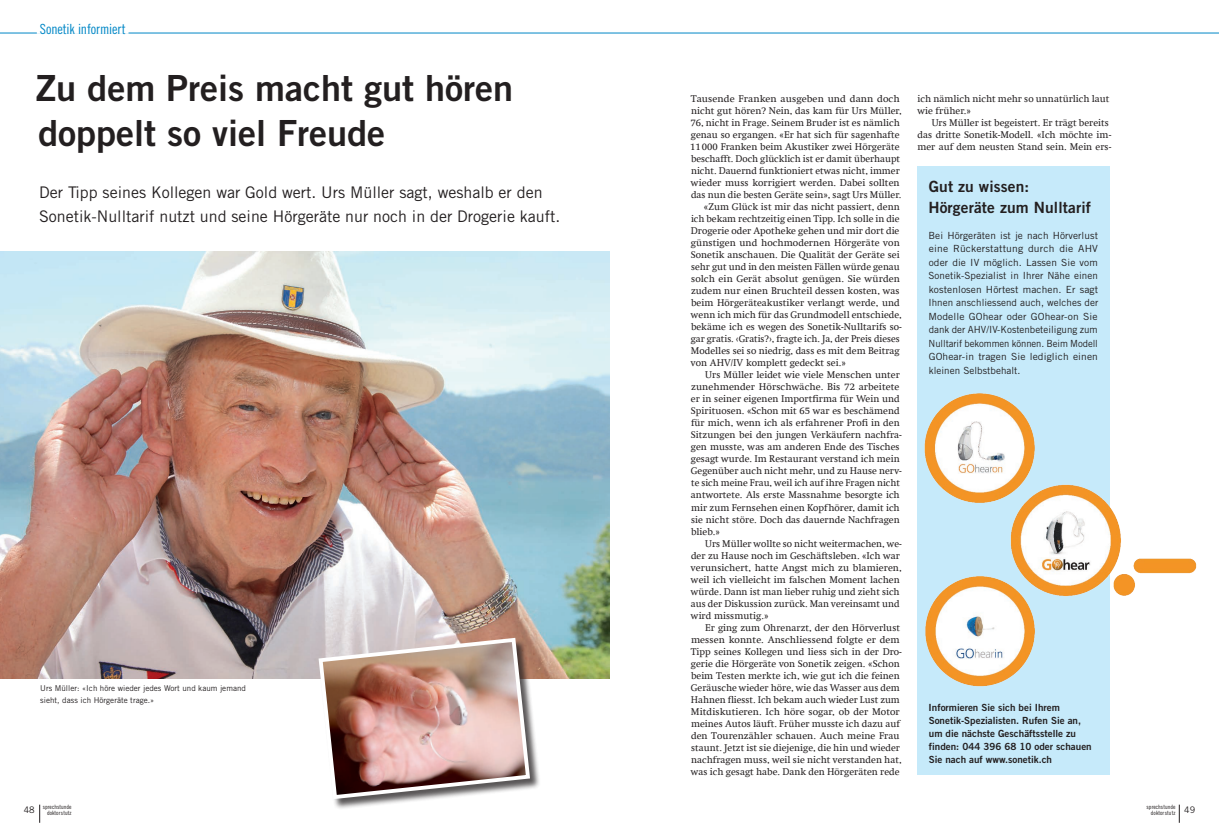
<style>
.page{position:relative;width:1219px;height:837px;background:#fff}
.page>*{position:absolute;margin:0;border:0;box-sizing:border-box;transform-origin:0 0}
.t1{font:36px/44.5px "Trade Gothic LT Std Bd 2";color:#231f20}
.t2{font:16px/24px "Trade Gothic LT Std";color:#231f20}
.t3{font:15.5px/21px "Trade Gothic LT Std Bd 2";letter-spacing:.01em;color:#231f20}
.t4{font:14px "Trade Gothic LT Std Cn 18";letter-spacing:-.005em;color:#0087c6}
.t5{font:9.9px/12px "Swift Com";color:#231f20}
.t6{font:9.9px/13.5px "Trade Gothic LT Std";letter-spacing:.01em;color:#231f20;text-align:justify}
.t7{font:9.9px/13px "Trade Gothic LT Std Bd 2";color:#231f20}
.t8{font:9.9px "Swift Com";color:#231f20;scale:1.04 1}
.t9{font:9px "Trade Gothic LT Std";color:#231f20}
.t10{font:8px/12px "Trade Gothic LT Std";letter-spacing:.005em;color:#231f20}
.t11{font:6px/6px "Trade Gothic LT Std Cn 18";letter-spacing:.005em;color:#231f20;text-align:right}
</style>
<div class="page">
<svg style="left:1179px;top:804px;width:1px;height:18px"></svg>
<svg style="left:40px;top:804px;width:1px;height:18px"></svg>
<img style="left:0;top:252px;width:609px;height:426px">
<hr style="left:0;top:32px;width:1219px;height:1px;background:#0087c6">
<svg style="left:37px;top:32px;width:92px;height:2px"></svg>
<div style="left:319px;top:638px;width:222px;height:171px;background:#231f20;opacity:.75"></div>
<img style="left:316px;top:635px;width:216px;height:165px">
<div style="left:917px;top:166px;width:192px;height:608px;background:#c6eafa"></div>
<img style="left:1010px;top:484px;width:186px;height:123px">
<img style="left:924px;top:393px;width:123px;height:120px">
<img style="left:925px;top:566px;width:122px;height:120px">
<h3 class="t4" style="left:40px;top:20px;width:88px">Sonetik informiert</h3>
<h1 class="t1" style="left:36px;top:66px;width:478px">Zu dem Preis macht gut hören doppelt so viel Freude</h1>
<h2 class="t2" style="left:39px;top:180px;width:523px">Der Tipp seines Kollegen war Gold wert. Urs Müller sagt, weshalb er den<br>Sonetik-Nulltarif nutzt und seine Hörgeräte nur noch in der Drogerie kauft.</h2>
<p class="t10" style="left:40px;top:681px;width:207px">Urs Müller: «Ich höre wieder jedes Wort und kaum jemand sieht, dass ich Hörgeräte trage.»</p>
<p class="t8" style="left:691px;top:93px;width:202px">Tausende Franken ausgeben und dann doch</p>
<p class="t5" style="left:691px;top:105px;width:212px">nicht gut hören? Nein, das kam für Urs Müller,</p>
<p class="t5" style="left:690px;top:117px;width:211px">76, nicht in Frage. Seinem Bruder ist es nämlich</p>
<p class="t5" style="left:691px;top:129px;width:210px">genau so ergangen. «Er hat sich für sagenhafte</p>
<p class="t5" style="left:690px;top:141px;width:211px">11000 Franken beim Akustiker zwei Hörgeräte</p>
<p class="t5" style="left:691px;top:153px;width:211px">beschafft. Doch glücklich ist er damit überhaupt</p>
<p class="t5" style="left:691px;top:165px;width:210px">nicht. Dauernd funktioniert etwas nicht, immer</p>
<p class="t5" style="left:691px;top:177px;width:210px">wieder muss korrigiert werden. Dabei sollten</p>
<p class="t5" style="left:691px;top:189px;width:212px">das nun die besten Geräte sein», sagt Urs Müller.</p>
<p class="t5" style="left:704px;top:201px;width:197px">«Zum Glück ist mir das nicht passiert, denn</p>
<p class="t5" style="left:691px;top:213px;width:210px">ich bekam rechtzeitig einen Tipp. Ich solle in die</p>
<p class="t5" style="left:691px;top:225px;width:210px">Drogerie oder Apotheke gehen und mir dort die</p>
<p class="t5" style="left:691px;top:237px;width:210px">günstigen und hochmodernen Hörgeräte von</p>
<p class="t5" style="left:691px;top:249px;width:210px">Sonetik anschauen. Die Qualität der Geräte sei</p>
<p class="t5" style="left:691px;top:261px;width:210px">sehr gut und in den meisten Fällen würde genau</p>
<p class="t5" style="left:691px;top:273px;width:210px">solch ein Gerät absolut genügen. Sie würden</p>
<p class="t5" style="left:691px;top:285px;width:210px">zudem nur einen Bruchteil dessen kosten, was</p>
<p class="t5" style="left:691px;top:297px;width:210px">beim Hörgeräteakustiker verlangt werde, und</p>
<p class="t5" style="left:691px;top:309px;width:212px">wenn ich mich für das Grundmodell entschiede,</p>
<p class="t5" style="left:691px;top:321px;width:212px">bekäme ich es wegen des Sonetik-Nulltarifs so-</p>
<p class="t5" style="left:691px;top:333px;width:210px">gar gratis. ‹Gratis?›, fragte ich. Ja, der Preis dieses</p>
<p class="t5" style="left:691px;top:345px;width:210px">Modelles sei so niedrig, dass es mit dem Beitrag</p>
<p class="t5" style="left:691px;top:357px;width:156px">von AHV/IV komplett gedeckt sei.»</p>
<p class="t5" style="left:705px;top:369px;width:196px">Urs Müller leidet wie viele Menschen unter</p>
<p class="t5" style="left:691px;top:381px;width:210px">zunehmender Hörschwäche. Bis 72 arbeitete</p>
<p class="t5" style="left:691px;top:393px;width:210px">er in seiner eigenen Importfirma für Wein und</p>
<p class="t5" style="left:691px;top:405px;width:210px">Spirituosen. «Schon mit 65 war es beschämend</p>
<p class="t5" style="left:691px;top:417px;width:210px">für mich, wenn ich als erfahrener Profi in den</p>
<p class="t5" style="left:691px;top:429px;width:212px">Sitzungen bei den jungen Verkäufern nachfra-</p>
<p class="t5" style="left:691px;top:441px;width:210px">gen musste, was am anderen Ende des Tisches</p>
<p class="t5" style="left:691px;top:453px;width:210px">gesagt wurde. Im Restaurant verstand ich mein</p>
<p class="t5" style="left:691px;top:465px;width:212px">Gegenüber auch nicht mehr, und zu Hause nerv-</p>
<p class="t5" style="left:691px;top:477px;width:210px">te sich meine Frau, weil ich auf ihre Fragen nicht</p>
<p class="t5" style="left:691px;top:489px;width:210px">antwortete. Als erste Massnahme besorgte ich</p>
<p class="t5" style="left:691px;top:501px;width:210px">mir zum Fernsehen einen Kopfhörer, damit ich</p>
<p class="t5" style="left:691px;top:513px;width:210px">sie nicht störe. Doch das dauernde Nachfragen</p>
<p class="t5" style="left:691px;top:525px;width:30px">blieb.»</p>
<p class="t5" style="left:705px;top:537px;width:198px">Urs Müller wollte so nicht weitermachen, we-</p>
<p class="t5" style="left:691px;top:549px;width:210px">der zu Hause noch im Geschäftsleben. «Ich war</p>
<p class="t5" style="left:691px;top:561px;width:212px">verunsichert, hatte Angst mich zu blamieren,</p>
<p class="t5" style="left:691px;top:573px;width:210px">weil ich vielleicht im falschen Moment lachen</p>
<p class="t5" style="left:691px;top:585px;width:210px">würde. Dann ist man lieber ruhig und zieht sich</p>
<p class="t5" style="left:691px;top:597px;width:210px">aus der Diskussion zurück. Man vereinsamt und</p>
<p class="t5" style="left:691px;top:609px;width:79px">wird missmutig.»</p>
<p class="t5" style="left:705px;top:621px;width:196px">Er ging zum Ohrenarzt, der den Hörverlust</p>
<p class="t5" style="left:691px;top:633px;width:210px">messen konnte. Anschliessend folgte er dem</p>
<p class="t5" style="left:691px;top:645px;width:213px">Tipp seines Kollegen und liess sich in der Dro-</p>
<p class="t5" style="left:691px;top:657px;width:210px">gerie die Hörgeräte von Sonetik zeigen. «Schon</p>
<p class="t5" style="left:691px;top:669px;width:210px">beim Testen merkte ich, wie gut ich die feinen</p>
<p class="t5" style="left:691px;top:681px;width:210px">Geräusche wieder höre, wie das Wasser aus dem</p>
<p class="t5" style="left:691px;top:693px;width:210px">Hahnen fliesst. Ich bekam auch wieder Lust zum</p>
<p class="t5" style="left:691px;top:705px;width:210px">Mitdiskutieren. Ich höre sogar, ob der Motor</p>
<p class="t5" style="left:691px;top:717px;width:211px">meines Autos läuft. Früher musste ich dazu auf</p>
<p class="t5" style="left:691px;top:729px;width:210px">den Tourenzähler schauen. Auch meine Frau</p>
<p class="t5" style="left:691px;top:741px;width:210px">staunt. Jetzt ist sie diejenige, die hin und wieder</p>
<p class="t5" style="left:691px;top:753px;width:212px">nachfragen muss, weil sie nicht verstanden hat,</p>
<p class="t5" style="left:691px;top:765px;width:210px">was ich gesagt habe. Dank den Hörgeräten rede</p>
<p class="t5" style="left:917px;top:93px;width:194px">ich nämlich nicht mehr so unnatürlich laut wie früher.»</p>
<p class="t5" style="left:917px;top:117px;width:195px;text-indent:14px">Urs Müller ist begeistert. Er trägt bereits das dritte Sonetik-Modell. «Ich möchte im&shy;mer auf dem neusten Stand sein. Mein ers-</p>
<h3 class="t3" style="left:928px;top:176px;width:164px">Gut zu wissen:<br>Hörgeräte zum Nulltarif</h3>
<p class="t6" style="left:928px;top:228px;width:171px">Bei Hörgeräten ist je nach Hörverlust eine Rückerstattung durch die AHV oder die IV möglich. Lassen Sie vom Sonetik-Spezialist in Ihrer Nähe einen kostenlosen Hörtest machen. Er sagt Ihnen anschliessend auch, welches der Modelle GOhear oder GOhear-on Sie dank der AHV/IV-Kostenbeteiligung zum Nulltarif bekommen können. Beim Modell GOhear-in tragen Sie lediglich einen kleinen Selbstbehalt.</p>
<p class="t7" style="left:929px;top:700px;width:165px">Informieren Sie sich bei Ihrem<br>Sonetik-Spezialisten. Rufen Sie an, um die nächste Geschäftsstelle zu finden: 044 396 68 10 oder schauen<br>Sie nach auf www.sonetik.ch</p>
<p class="t11" style="left:43px;top:803px;width:30px">sprechstunde doktor stutz</p>
<p class="t11" style="left:1147px;top:803px;width:30px">sprechstunde doktor stutz</p>
<p class="t9" style="left:24px;top:803px;width:12px">48</p>
<p class="t9" style="left:1184px;top:803px;width:12px">49</p>
</div>
